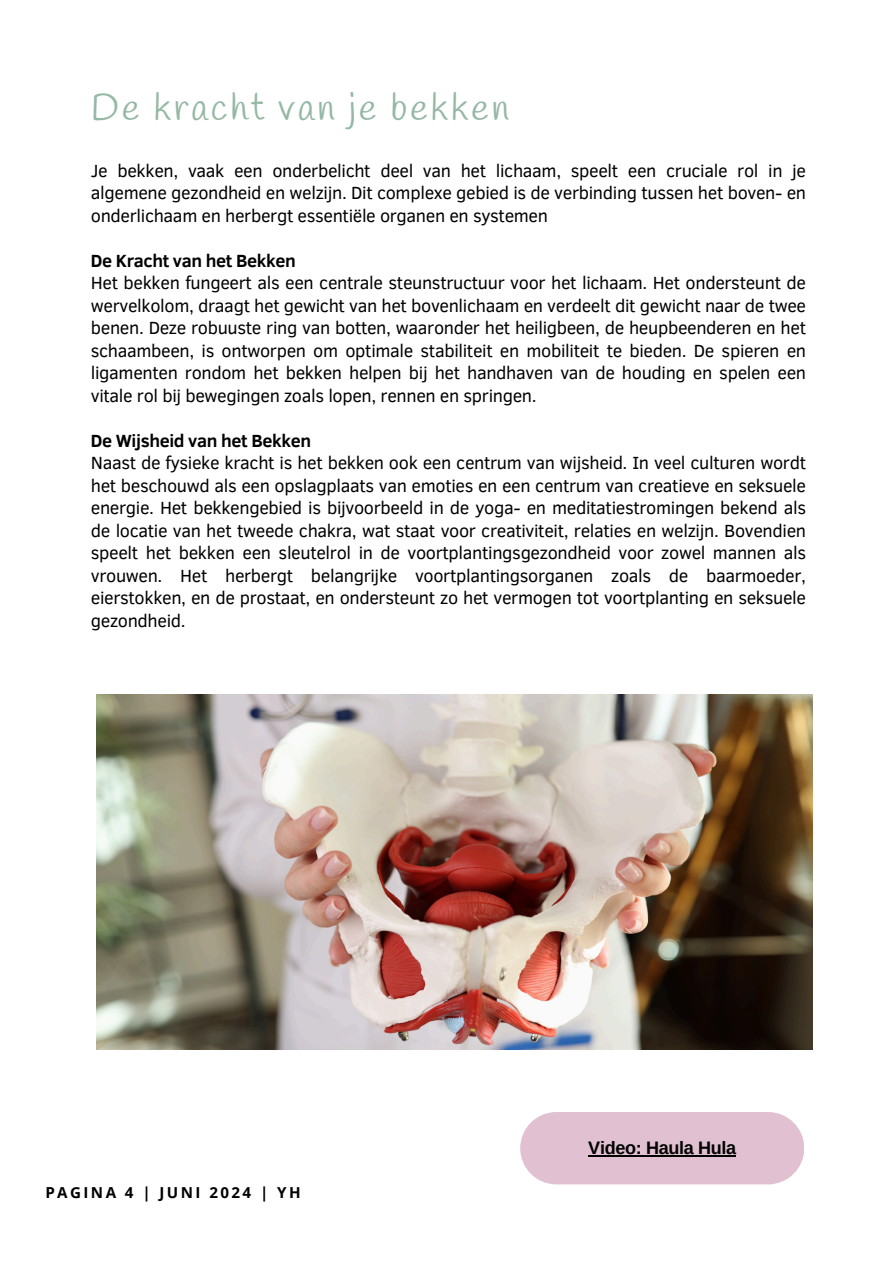
<style>
.page{position:relative;width:894px;height:1264px;background:#fff}
.page>*{position:absolute;margin:0;border:0;box-sizing:border-box;transform-origin:0 0}
.t1{font:37.5px "Handlee";letter-spacing:.07em;color:#95b8a4}
.t2{font:18px/22.5px "Clear Sans";letter-spacing:-.02em;color:#000}
.t3{font:700 18px "Arimo";letter-spacing:-.02em;color:#000}
.t4{font:700 15.15px "Open Sans";letter-spacing:.16em;color:#000}
.s1{font-weight:700}
</style>
<div class="page">
<div style="left:520px;top:1111px;width:283px;height:73px;background:#e1c1d1;border-radius:36px"></div>
<hr style="left:588px;top:1154px;width:147px;height:2px;background:#000">
<img style="left:96px;top:694px;width:716px;height:355px">
<p class="t1" style="left:91px;top:85px;width:420px">De kracht van je bekken</p>
<h1 class="t2" style="left:91px;top:158px;width:716px;text-align:justify">Je bekken, vaak een onderbelicht deel van het lichaam, speelt een cruciale rol in je algemene gezondheid en welzijn. Dit complexe gebied is de verbinding tussen het boven- en onderlichaam en herbergt essentiële organen en systemen</h1>
<h3 class="t2" style="left:91px;top:248px;width:716px"><span class="s1">De Kracht van het Bekken<br></span>Het bekken fungeert als een centrale steunstructuur voor het lichaam. Het ondersteunt de wervelkolom, draagt het gewicht van het bovenlichaam en verdeelt dit gewicht naar de twee benen. Deze robuuste ring van botten, waaronder het heiligbeen, de heupbeenderen en het schaambeen, is ontworpen om optimale stabiliteit en mobiliteit te bieden. De spieren en ligamenten rondom het bekken helpen bij het handhaven van de houding en spelen een vitale rol bij bewegingen zoals lopen, rennen en springen.</h3>
<h3 class="t2" style="left:91px;top:428px;width:716px"><span class="s1">De Wijsheid van het Bekken<br></span>Naast de fysieke kracht is het bekken ook een centrum van wijsheid. In veel culturen wordt het beschouwd als een opslagplaats van emoties en een centrum van creatieve en seksuele energie. Het bekkengebied is bijvoorbeeld in de yoga- en meditatiestromingen bekend als de locatie van het tweede chakra, wat staat voor creativiteit, relaties en welzijn. Bovendien speelt het bekken een sleutelrol in de voortplantingsgezondheid voor zowel mannen als vrouwen. Het herbergt belangrijke voortplantingsorganen zoals de baarmoeder, eierstokken, en de prostaat, en ondersteunt zo het vermogen tot voortplanting en seksuele gezondheid.</h3>
<h3 class="t4" style="left:45px;top:1182px;width:257px">PAGINA 4 | JUNI 2024 | YH</h3>
<p class="t3" style="left:588px;top:1137px;width:149px">Video: Haula Hula</p>
</div>
